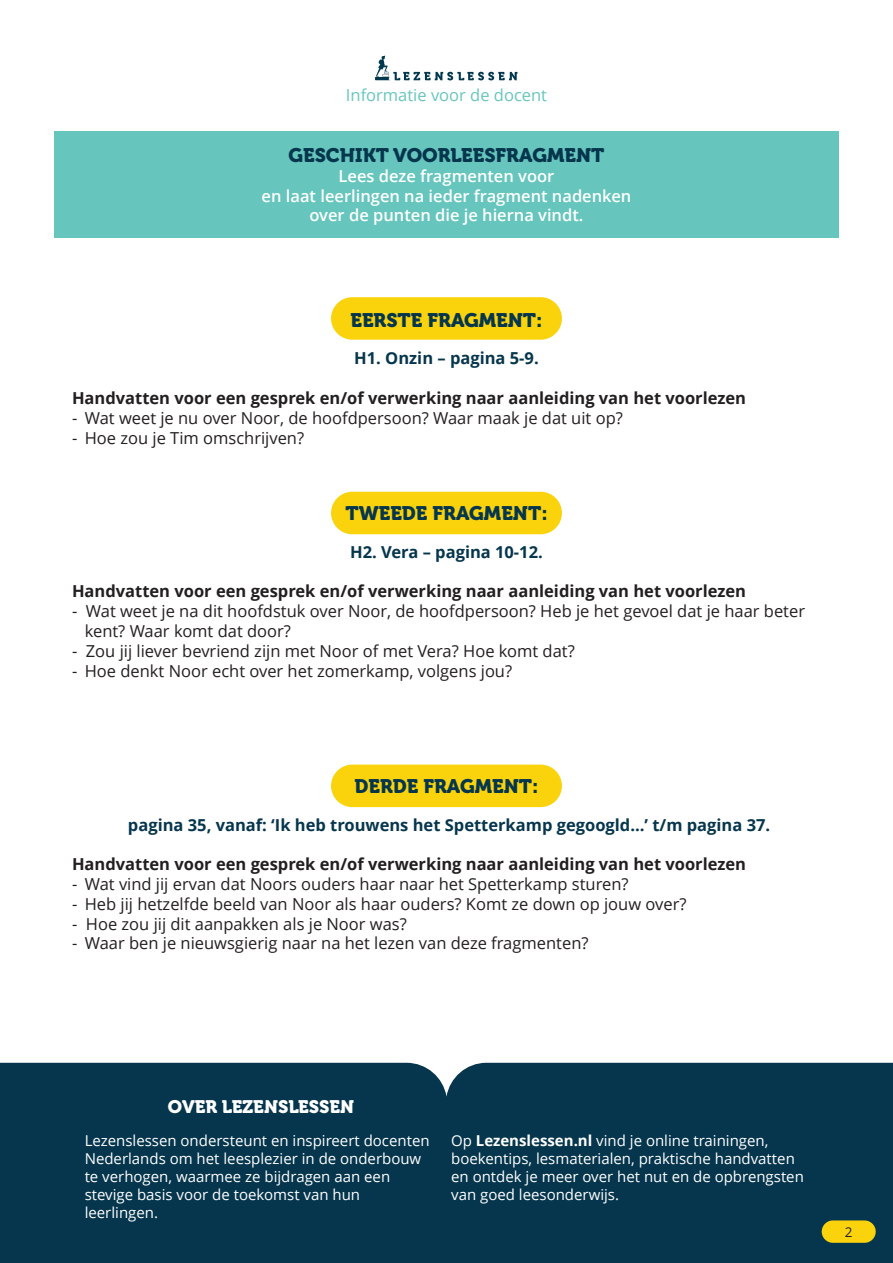
<style>
.page{position:relative;width:893px;height:1263px;background:#fff}
.page>*{position:absolute;margin:0;border:0;box-sizing:border-box;transform-origin:0 0}
.t1{font:19.5px "Museo 900";color:#06364d}
.t2{font:18px "Museo 900";color:#fff}
.t3{font:16.5px/19.8px "Open Sans";color:#231f20}
.t4{font:700 16.5px "Open Sans";color:#231f20}
.t5{font:700 16.5px "Open Sans";color:#06364d}
.t6{font:600 16.5px/19.8px "Open Sans";color:#fff;text-align:center}
.t7{font:16.5px "Open Sans";color:#66c6bd}
.t8{font:15px/18px "Open Sans";color:#fff}
.t9{font:13.5px "Open Sans";color:#231f20}
.s1{font-weight:700}
</style>
<div class="page">
<div style="left:0;top:1063px;width:893px;height:200px;background:#06364d"></div>
<div style="left:331px;top:297px;width:231px;height:43px;background:#fad30d;border-radius:21px"></div>
<div style="left:54px;top:132px;width:785px;height:106px;background:#66c6bd"></div>
<div style="left:331px;top:492px;width:231px;height:42px;background:#fad30d;border-radius:21px"></div>
<div style="left:331px;top:765px;width:231px;height:42px;background:#fad30d;border-radius:21px"></div>
<svg style="left:375px;top:56px;width:142px;height:24px"></svg>
<div style="left:822px;top:1220px;width:54px;height:23px;background:#fad30d;border-radius:11px"></div>
<p class="t7" style="left:346px;top:88px;width:203px">Informatie voor de docent</p>
<p class="t1" style="left:289px;top:147px;width:317px">GESCHIKT VOORLEESFRAGMENT</p>
<p class="t6" style="left:262px;top:167px;width:371px">Lees deze fragmenten voor<br>en laat leerlingen na ieder fragment nadenken over de punten die je hierna vindt.</p>
<p class="t1" style="left:350px;top:312px;width:194px">EERSTE FRAGMENT:</p>
<p class="t5" style="left:354px;top:352px;width:186px">H1. Onzin – pagina 5-9.</p>
<p class="t4" style="left:72px;top:391px;width:675px">Handvatten voor een gesprek en/of verwerking naar aanleiding van het voorlezen</p>
<p class="t3" style="left:72px;top:410px;width:552px">- Wat weet je nu over Noor, de hoofdpersoon? Waar maak je dat uit op?</p>
<p class="t3" style="left:72px;top:429px;width:234px">- Hoe zou je Tim omschrijven?</p>
<p class="t1" style="left:345px;top:506px;width:204px">TWEEDE FRAGMENT:</p>
<p class="t5" style="left:350px;top:545px;width:194px">H2. Vera – pagina 10-12.</p>
<p class="t4" style="left:72px;top:585px;width:675px">Handvatten voor een gesprek en/of verwerking naar aanleiding van het voorlezen</p>
<p class="t3" style="left:85px;top:603px;width:722px;text-indent:-13px">- Wat weet je na dit hoofdstuk over Noor, de hoofdpersoon? Heb je het gevoel dat je haar beter kent? Waar komt dat door?</p>
<p class="t3" style="left:72px;top:642px;width:504px">- Zou jij liever bevriend zijn met Noor of met Vera? Hoe komt dat?</p>
<p class="t3" style="left:72px;top:662px;width:442px">- Hoe denkt Noor echt over het zomerkamp, volgens jou?</p>
<p class="t1" style="left:354px;top:778px;width:185px">DERDE FRAGMENT:</p>
<p class="t5" style="left:128px;top:818px;width:644px">pagina 35, vanaf: ‘Ik heb trouwens het Spetterkamp gegoogld…’ t/m pagina 37.</p>
<p class="t4" style="left:72px;top:857px;width:675px">Handvatten voor een gesprek en/of verwerking naar aanleiding van het voorlezen</p>
<p class="t3" style="left:72px;top:876px;width:558px">- Wat vind jij ervan dat Noors ouders haar naar het Spetterkamp sturen?</p>
<p class="t3" style="left:72px;top:895px;width:616px">- Heb jij hetzelfde beeld van Noor als haar ouders? Komt ze down op jouw over?</p>
<p class="t3" style="left:72px;top:915px;width:336px">- Hoe zou jij dit aanpakken als je Noor was?</p>
<p class="t3" style="left:72px;top:935px;width:518px">- Waar ben je nieuwsgierig naar na het lezen van deze fragmenten?</p>
<p class="t2" style="left:168px;top:1099px;width:188px">OVER LEZENSLESSEN</p>
<p class="t8" style="left:85px;top:1133px;width:346px">Lezenslessen ondersteunt en inspireert docenten Nederlands om het leesplezier in de onderbouw te verhogen, waarmee ze bijdragen aan een stevige basis voor de toekomst van hun leerlingen.</p>
<p class="t8" style="left:451px;top:1133px;width:354px">Op <span class="s1">Lezenslessen.nl</span> vind je online trainingen, boekentips, lesmaterialen, praktische handvatten en ontdek je meer over het nut en de opbrengsten van goed leesonderwijs.</p>
<p class="t9" style="left:845px;top:1226px;width:9px">2</p>
</div>
